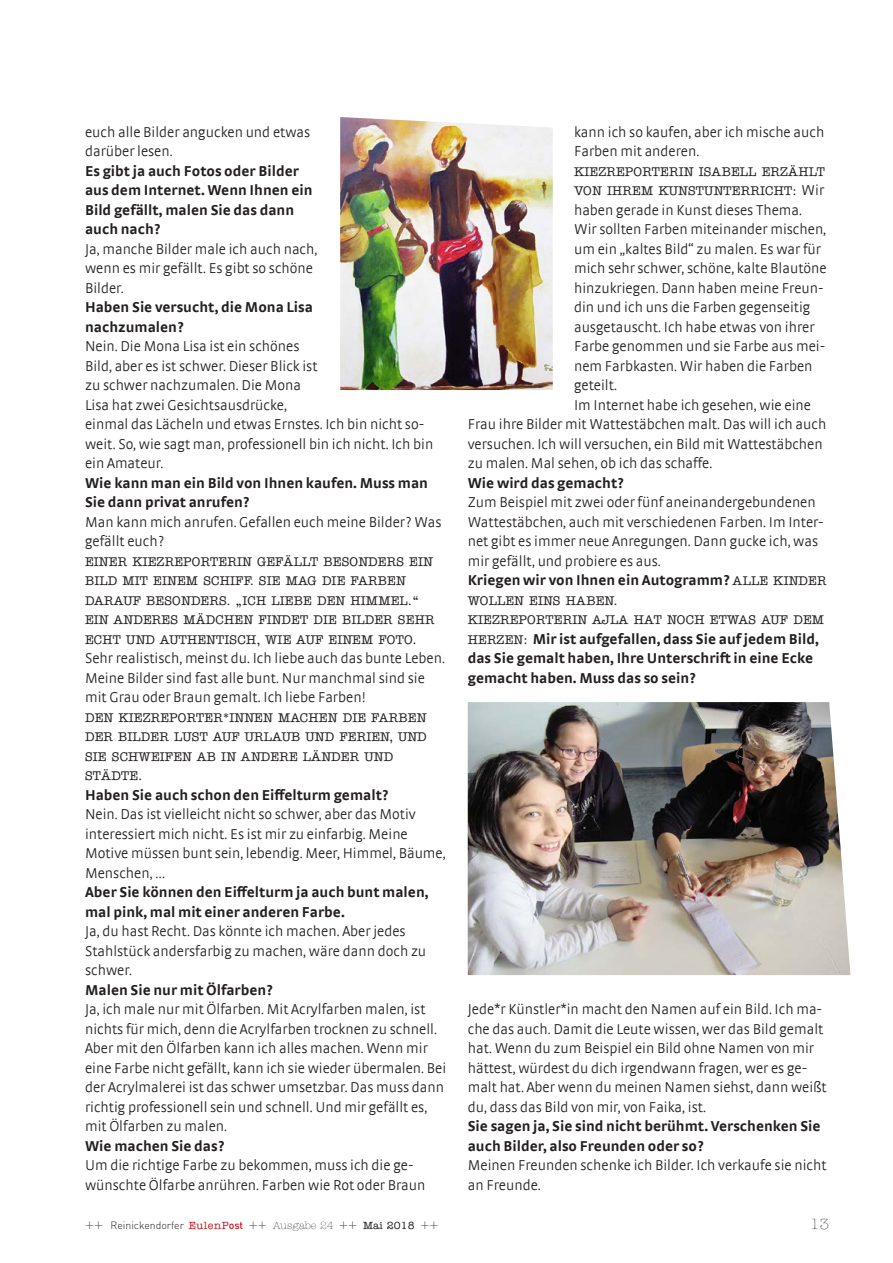
<style>
.page{position:relative;width:893px;height:1263px;background:#fff}
.page>*{position:absolute;margin:0;border:0;box-sizing:border-box;transform-origin:0 0}
.t1{font:300 15px/19.5px "Strada TF";color:#231f20}
.t2{font:700 15px/19.5px "Strada";color:#231f20}
.t3{font:300 15px "American Typewriter";color:#231f20}
.t4{font:500 12.75px/19.5px "American Typewriter";letter-spacing:.015em;color:#231f20}
.t5{font:300 10.5px "DIN";color:#231f20}
.s1{font-family:"Strada TF";font-weight:300;font-size:15px}
.s2{font-family:"American Typewriter";font-weight:500;font-size:12.75px}
.s3{font-family:"American Typewriter";font-stretch:condensed;font-size:15px}
.s4{font-family:"American Typewriter";font-weight:500;color:#c4121a}
.s5{font-weight:500;color:#c4121a}
.s6{font-family:"American Typewriter"}
.s7{font-family:"American Typewriter";font-weight:500}
</style>
<div class="page">
<img style="left:468px;top:702px;width:382px;height:273px">
<img style="left:340px;top:117px;width:213px;height:273px">
<p class="t1" style="left:85px;top:122px;width:227px">euch alle Bilder angucken und etwas darüber lesen.</p>
<p class="t2" style="left:85px;top:160px;width:229px">Es gibt ja auch Fotos oder Bilder aus dem Internet. Wenn Ihnen ein<br>Bild gefällt, malen Sie das dann auch nach?</p>
<p class="t1" style="left:85px;top:239px;width:234px">Ja, manche Bilder male ich auch nach, wenn es mir gefällt. Es gibt so schöne<br>Bilder.</p>
<p class="t2" style="left:85px;top:297px;width:229px">Haben Sie versucht, die Mona Lisa nachzumalen?</p>
<p class="t1" style="left:85px;top:336px;width:350px">Nein. Die Mona Lisa ist ein schönes<br>Bild, aber es ist schwer. Dieser Blick ist<br>zu schwer nachzumalen. Die Mona<br>Lisa hat zwei Gesichtsausdrücke,<br>einmal das Lächeln und etwas Ernstes. Ich bin nicht so&shy;weit. So, wie sagt man, professionell bin ich nicht. Ich bin ein Amateur.</p>
<p class="t2" style="left:85px;top:472px;width:344px">Wie kann man ein Bild von Ihnen kaufen. Muss man<br>Sie dann privat anrufen?</p>
<p class="t1" style="left:85px;top:512px;width:358px">Man kann mich anrufen. Gefallen euch meine Bilder? Was gefällt euch?</p>
<p class="t4" style="left:85px;top:552px;width:351px">EINER KIEZREPORTERIN GEFÄLLT BESONDERS EIN BILD MIT EINEM SCHIFF. SIE MAG DIE FARBEN DARAUF BESONDERS. „ICH LIEBE DEN HIMMEL.“ EIN ANDERES MÄDCHEN FINDET DIE BILDER SEHR ECHT UND AUTHENTISCH, WIE AUF EINEM FOTO.</p>
<p class="t1" style="left:85px;top:648px;width:362px">Sehr realistisch, meinst du. Ich liebe auch das bunte Leben.<br>Meine Bilder sind fast alle bunt. Nur manchmal sind sie mit Grau oder Braun gemalt. Ich liebe Farben!</p>
<p class="t4" style="left:85px;top:708px;width:343px">DEN KIEZREPORTER*INNEN MACHEN DIE FARBEN<br>DER BILDER LUST AUF URLAUB UND FERIEN, UND<br>SIE SCHWEIFEN AB IN ANDERE LÄNDER UND<br>STÄDTE.</p>
<p class="t2" style="left:85px;top:784px;width:305px">Haben Sie auch schon den Eiffelturm gemalt?</p>
<p class="t1" style="left:85px;top:804px;width:362px">Nein. Das ist vielleicht nicht so schwer, aber das Motiv interessiert mich nicht. Es ist mir zu einfarbig. Meine Motive müssen bunt sein, lebendig. Meer, Himmel, Bäume, Menschen, …</p>
<p class="t2" style="left:85px;top:882px;width:345px">Aber Sie können den Eiffelturm ja auch bunt malen, mal pink, mal mit einer anderen Farbe.</p>
<p class="t1" style="left:85px;top:921px;width:343px">Ja, du hast Recht. Das könnte ich machen. Aber jedes<br>Stahlstück andersfarbig zu machen, wäre dann doch zu schwer.</p>
<p class="t2" style="left:85px;top:979px;width:189px">Malen Sie nur mit Ölfarben?</p>
<p class="t1" style="left:85px;top:999px;width:363px">Ja, ich male nur mit Ölfarben. Mit Acrylfarben malen, ist nichts für mich, denn die Acrylfarben trocknen zu schnell.<br>Aber mit den Ölfarben kann ich alles machen. Wenn mir eine Farbe nicht gefällt, kann ich sie wieder übermalen. Bei der Acrylmalerei ist das schwer umsetzbar. Das muss dann richtig professionell sein und schnell. Und mir gefällt es, mit Ölfarben zu malen.</p>
<p class="t2" style="left:85px;top:1135px;width:141px">Wie machen Sie das?</p>
<p class="t1" style="left:85px;top:1155px;width:342px">Um die richtige Farbe zu bekommen, muss ich die ge&shy;wünschte Ölfarbe anrühren. Farben wie Rot oder Braun</p>
<p class="t1" style="left:574px;top:122px;width:252px">kann ich so kaufen, aber ich mische auch<br>Farben mit anderen.</p>
<p class="t4" style="left:574px;top:162px;width:252px">KIEZREPORTERIN ISABELL ERZÄHLT<br>VON IHREM KUNSTUNTERRICHT: <span class="s1">Wir</span></p>
<p class="t1" style="left:574px;top:200px;width:230px">haben gerade in Kunst dieses Thema.</p>
<p class="t1" style="left:574px;top:219px;width:254px">Wir sollten Farben miteinander mischen,</p>
<p class="t1" style="left:574px;top:239px;width:249px">um ein „kaltes Bild“ zu malen. Es war für</p>
<p class="t1" style="left:574px;top:258px;width:254px">mich sehr schwer, schöne, kalte Blautöne</p>
<p class="t1" style="left:574px;top:278px;width:251px">hinzukriegen. Dann haben meine Freun-</p>
<p class="t1" style="left:574px;top:297px;width:238px">din und ich uns die Farben gegenseitig</p>
<p class="t1" style="left:574px;top:317px;width:242px">ausgetauscht. Ich habe etwas von ihrer</p>
<p class="t1" style="left:574px;top:336px;width:253px">Farbe genommen und sie Farbe aus mei-</p>
<p class="t1" style="left:574px;top:356px;width:240px">nem Farbkasten. Wir haben die Farben</p>
<p class="t1" style="left:574px;top:375px;width:45px">geteilt.</p>
<p class="t1" style="left:574px;top:395px;width:238px">Im Internet habe ich gesehen, wie eine</p>
<p class="t1" style="left:468px;top:414px;width:360px">Frau ihre Bilder mit Wattestäbchen malt. Das will ich auch</p>
<p class="t1" style="left:468px;top:434px;width:356px">versuchen. Ich will versuchen, ein Bild mit Wattestäbchen</p>
<p class="t1" style="left:468px;top:453px;width:246px">zu malen. Mal sehen, ob ich das schaffe.</p>
<p class="t2" style="left:468px;top:472px;width:158px">Wie wird das gemacht?</p>
<p class="t1" style="left:468px;top:492px;width:357px">Zum Beispiel mit zwei oder fünf aneinandergebundenen Wattestäbchen, auch mit verschiedenen Farben. Im Inter&shy;net gibt es immer neue Anregungen. Dann gucke ich, was mir gefällt, und probiere es aus.</p>
<p class="t2" style="left:468px;top:570px;width:360px">Kriegen wir von Ihnen ein Autogramm? <span class="s2">ALLE KINDER</span></p>
<p class="t4" style="left:468px;top:591px;width:358px">WOLLEN EINS HABEN.<br>KIEZREPORTERIN AJLA HAT NOCH ETWAS AUF DEM</p>
<p class="t2" style="left:468px;top:628px;width:353px"><span class="s2">HERZEN:</span> Mir ist aufgefallen, dass Sie auf jedem Bild, das Sie gemalt haben, Ihre Unterschrift in eine Ecke gemacht haben. Muss das so sein?</p>
<p class="t1" style="left:468px;top:999px;width:360px">Jede*r Künstler*in macht den Namen auf ein Bild. Ich ma&shy;che das auch. Damit die Leute wissen, wer das Bild gemalt hat. Wenn du zum Beispiel ein Bild ohne Namen von mir hättest, würdest du dich irgendwann fragen, wer es ge&shy;malt hat. Aber wenn du meinen Namen siehst, dann weißt du, dass das Bild von mir, von Faika, ist.</p>
<p class="t2" style="left:468px;top:1116px;width:354px">Sie sagen ja, Sie sind nicht berühmt. Verschenken Sie auch Bilder, also Freunden oder so?</p>
<p class="t1" style="left:468px;top:1155px;width:360px">Meinen Freunden schenke ich Bilder. Ich verkaufe sie nicht an Freunde.</p>
<p class="t5" style="left:85px;top:1218px;width:355px"><span class="s3">++</span> Reinickendorfer <span class="s4">EulenP</span><span class="s5">ost</span> <span class="s3">++</span> <span class="s6">Ausgabe 24</span> <span class="s3">++</span> <span class="s7">Mai 2018</span> <span class="s3">++</span></p>
<p class="t3" style="left:810px;top:1215px;width:21px">13</p>
</div>
